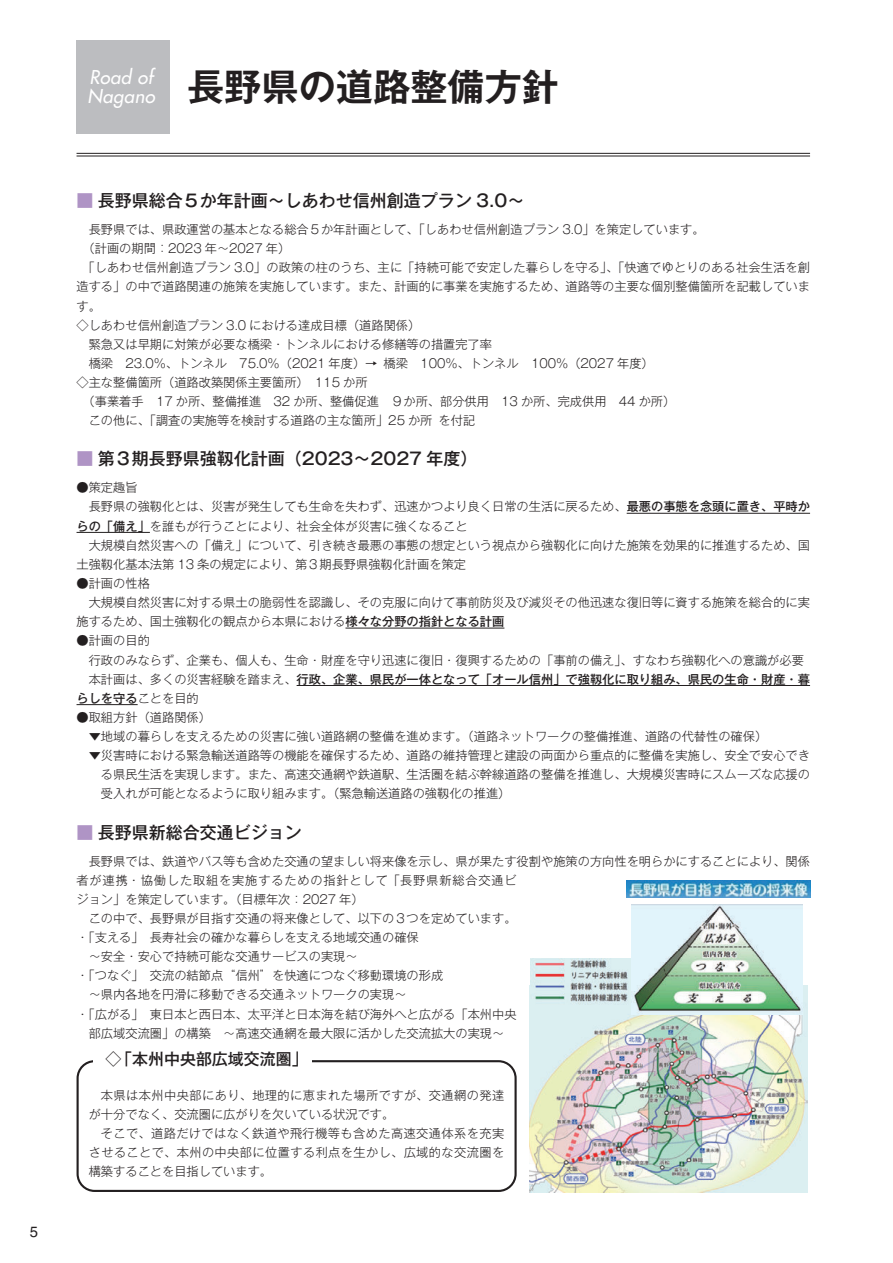
<style>
.page{position:relative;width:893px;height:1263px;background:#fff}
.page>*{position:absolute;margin:0;border:0;box-sizing:border-box;transform-origin:0 0}
.t1{font:700 37.2px "Gothic MB101 Pr 6 N De";color:#231f20}
.t2{font:italic 500 18.6px "Futura Std";letter-spacing:.02em;color:#fff}
.t3{font:500 16.95px "Gothic MB101 Pr 6 N";color:#231f20}
.t4{font:500 15.9px "Gothic MB101 Pr 6 N";color:#231f20}
.t5{font:14.85px "Helvetica LT Std";color:#231f20}
.t6{font:300 12.15px/19.2px "Gothic MB101 Pr 6 N";color:#231f20;text-align:justify}
.t7{font:500 12.15px "Gothic MB101 Pr 6 N";color:#231f20}
.t8{font:300 12.15px/19.2px "Gothic MB101 Pr 6 N";letter-spacing:.035em;color:#231f20}
.t9{font:300 12.15px "Gothic MB101 Pr 6 N";letter-spacing:.065em;color:#231f20}
.s1{font-family:"Futura Std";font-weight:500;font-style:italic;font-size:18.6px;color:#fff}
.s2{color:#af94c5}
.s3{font-weight:500}
.s4{font-weight:300}
</style>
<div class="page">
<div style="left:77px;top:40px;width:93px;height:94px;background:#bcbdc0"></div>
<hr style="left:77px;top:153px;width:733px;height:1px;background:#231f20">
<hr style="left:77px;top:156px;width:733px;height:1px;background:#231f20">
<hr style="left:627px;top:513px;width:183px;height:1px;background:#231f20">
<hr style="left:77px;top:532px;width:73px;height:1px;background:#231f20">
<hr style="left:345px;top:628px;width:159px;height:1px;background:#231f20">
<hr style="left:297px;top:685px;width:513px;height:1px;background:#231f20">
<hr style="left:77px;top:704px;width:61px;height:1px;background:#231f20">
<div style="left:77px;top:1060px;width:440px;height:132px;border:2px solid #231f20;border-radius:17px"></div>
<div style="left:93px;top:1051px;width:219px;height:16px;background:#fff"></div>
<img style="left:530px;top:985px;width:277px;height:207px">
<img style="left:530px;top:958px;width:101px;height:51px">
<img style="left:631px;top:904px;width:171px;height:110px">
<img style="left:626px;top:880px;width:184px;height:18px">
<p class="t5" style="left:30px;top:1223px;width:10px">5</p>
<h2 class="t2" style="left:89px;top:65px;width:65px">Road of</h2>
<h1 class="t1" style="left:88px;top:56px;width:473px"><span class="s1">Nagano</span> 長野県の道路整備方針</h1>
<h3 class="t3" style="left:77px;top:187px;width:449px"><span class="s2">■</span> 長野県総合５か年計画～しあわせ信州創造プラン 3.0～</h3>
<p class="t6" style="left:89px;top:219px;width:617px">長野県では、県政運営の基本となる総合５か年計画として、「しあわせ信州創造プラン 3.0」を策定しています。</p>
<p class="t6" style="left:83px;top:238px;width:209px">（計画の期間：2023 年～2027 年）</p>
<p class="t6" style="left:83px;top:257px;width:729px">「しあわせ信州創造プラン 3.0」の政策の柱のうち、主に「持続可能で安定した暮らしを守る」、「快適でゆとりのある社会生活を創</p>
<p class="t6" style="left:77px;top:276px;width:735px">造する」の中で道路関連の施策を実施しています。また、計画的に事業を実施するため、道路等の主要な個別整備箇所を記載していま</p>
<p class="t6" style="left:77px;top:295px;width:26px">す。</p>
<p class="t6" style="left:77px;top:314px;width:345px">◇しあわせ信州創造プラン 3.0 における達成目標（道路関係）</p>
<p class="t6" style="left:89px;top:334px;width:405px">緊急又は早期に対策が必要な橋梁・トンネルにおける修繕等の措置完了率</p>
<p class="t6" style="left:89px;top:353px;width:566px">橋梁　23.0％、トンネル　75.0％（2021 年度）→ 橋梁　100％、トンネル　100％（2027 年度）</p>
<p class="t6" style="left:77px;top:372px;width:293px">◇主な整備箇所（道路改築関係主要箇所）　115 か所</p>
<p class="t6" style="left:83px;top:391px;width:594px">（事業着手　17 か所、整備推進　32 か所、整備促進　９か所、部分供用　13 か所、完成供用　44 か所）</p>
<p class="t6" style="left:89px;top:410px;width:388px">この他に、「調査の実施等を検討する道路の主な箇所」25 か所を付記</p>
<h3 class="t3" style="left:77px;top:445px;width:402px"><span class="s2">■</span> 第３期長野県強靱化計画（2023～2027 年度）</h3>
<p class="t6" style="left:77px;top:477px;width:63px">●策定趣旨</p>
<p class="t6" style="left:89px;top:496px;width:723px">長野県の強靱化とは、災害が発生しても生命を失わず、迅速かつより良く日常の生活に戻るため、<span class="s3">最悪の事態を念頭に置き、平時か</span></p>
<p class="t6" style="left:77px;top:515px;width:393px"><span class="s3">らの「備え」</span>を誰もが行うことにより、社会全体が災害に強くなること</p>
<p class="t6" style="left:89px;top:534px;width:723px">大規模自然災害への「備え」について、引き続き最悪の事態の想定という視点から強靱化に向けた施策を効果的に推進するため、国</p>
<p class="t6" style="left:77px;top:554px;width:391px">土強靱化基本法第 13 条の規定により、第３期長野県強靱化計画を策定</p>
<p class="t6" style="left:77px;top:573px;width:75px">●計画の性格</p>
<p class="t6" style="left:89px;top:592px;width:723px">大規模自然災害に対する県土の脆弱性を認識し、その克服に向けて事前防災及び減災その他迅速な復旧等に資する施策を総合的に実</p>
<p class="t6" style="left:77px;top:611px;width:429px">施するため、国土強靱化の観点から本県における<span class="s3">様々な分野の指針となる計画</span></p>
<p class="t6" style="left:77px;top:630px;width:75px">●計画の目的</p>
<p class="t6" style="left:89px;top:649px;width:717px">行政のみならず、企業も、個人も、生命・財産を守り迅速に復旧・復興するための「事前の備え」、すなわち強靱化への意識が必要</p>
<p class="t7" style="left:89px;top:669px;width:723px"><span class="s4">本計画は、多くの災害経験を踏まえ、</span>行政、企業、県民が一体となって「オール信州」で強靱化に取り組み、県民の生命・財産・暮</p>
<p class="t7" style="left:77px;top:688px;width:124px">らしを守る<span class="s4">ことを目的</span></p>
<p class="t6" style="left:77px;top:707px;width:136px">●取組方針（道路関係）</p>
<p class="t6" style="left:89px;top:726px;width:680px">▼地域の暮らしを支えるための災害に強い道路網の整備を進めます。（道路ネットワークの整備推進、道路の代替性の確保）</p>
<p class="t6" style="left:101px;top:745px;width:711px;text-indent:-12px">▼災害時における緊急輸送道路等の機能を確保するため、道路の維持管理と建設の両面から重点的に整備を実施し、安全で安心できる県民生活を実現します。また、高速交通網や鉄道駅、生活圏を結ぶ幹線道路の整備を推進し、大規模災害時にスムーズな応援の受入れが可能となるように取り組みます。（緊急輸送道路の強靱化の推進）</p>
<h3 class="t3" style="left:77px;top:818px;width:227px"><span class="s2">■</span> 長野県新総合交通ビジョン</h3>
<p class="t6" style="left:89px;top:850px;width:723px">長野県では、鉄道やバス等も含めた交通の望ましい将来像を示し、県が果たす役割や施策の方向性を明らかにすることにより、関係</p>
<p class="t9" style="left:77px;top:870px;width:442px">者が連携・協働した取組を実施するための指針として「長野県新総合交通ビ</p>
<p class="t6" style="left:77px;top:888px;width:289px">ジョン」を策定しています。（目標年次：2027 年）</p>
<p class="t6" style="left:89px;top:908px;width:429px">この中で、長野県が目指す交通の将来像として、以下の３つを定めています。</p>
<p class="t6" style="left:77px;top:927px;width:344px">・「支える」　長寿社会の確かな暮らしを支える地域交通の確保</p>
<p class="t6" style="left:89px;top:946px;width:270px">～安全・安心で持続可能な交通サービスの実現～</p>
<p class="t6" style="left:77px;top:965px;width:368px">・「つなぐ」　交流の結節点“信州”を快適につなぐ移動環境の形成</p>
<p class="t6" style="left:89px;top:984px;width:319px">～県内各地を円滑に移動できる交通ネットワークの実現～</p>
<p class="t6" style="left:77px;top:1003px;width:442px">・「広がる」　東日本と西日本、太平洋と日本海を結び海外へと広がる「本州中央</p>
<p class="t6" style="left:89px;top:1022px;width:417px">部広域交流圏」の構築　～高速交通網を最大限に活かした交流拡大の実現～</p>
<h3 class="t4" style="left:106px;top:1046px;width:204px">◇「本州中央部広域交流圏」</h3>
<p class="t8" style="left:89px;top:1084px;width:417px;text-indent:12px">本県は本州中央部にあり、地理的に恵まれた場所ですが、交通網の発達が十分でなく、交流圏に広がりを欠いている状況です。</p>
<p class="t6" style="left:89px;top:1122px;width:417px;text-indent:12px">そこで、道路だけではなく鉄道や飛行機等も含めた高速交通体系を充実させることで、本州の中央部に位置する利点を生かし、広域的な交流圏を構築することを目指しています。</p>
</div>
